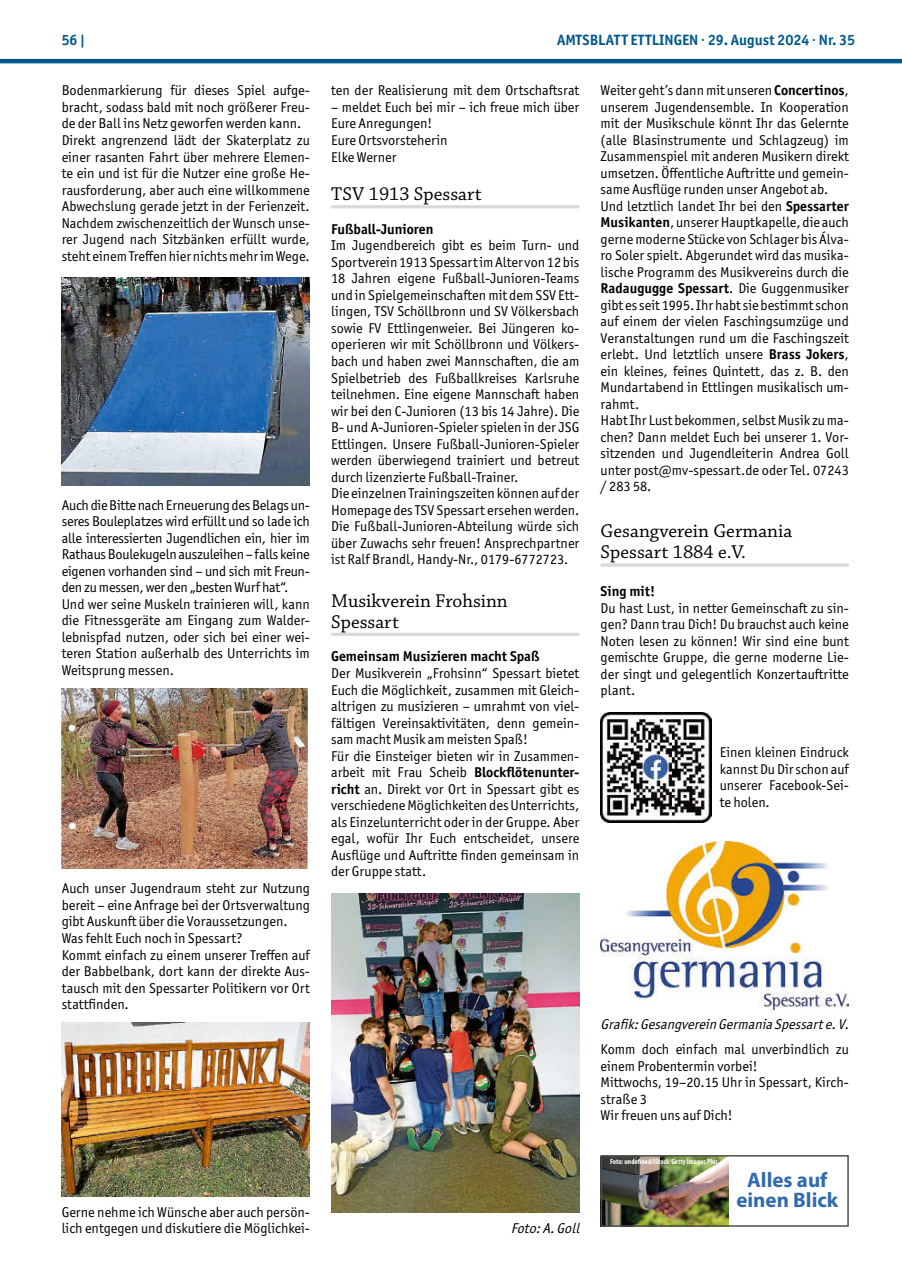
<style>
.page{position:relative;width:902px;height:1280px;background:#fff}
.page>*{position:absolute;margin:0;border:0;box-sizing:border-box;transform-origin:0 0}
.t1{font:700 21px/19.5px "Myriad Pro";color:#316baf;text-align:center}
.t2{font:19.5px/21px "Chaparral Pro";color:#000}
.t3{font:700 15px "Officina Sans ITC Pro";color:#01598b}
.t4{font:14.25px/16.5px "Officina Sans ITC Pro";color:#000}
.t5{font:700 14.25px "Officina Sans ITC Pro";color:#000}
.t6{font:italic 14.25px "Officina Sans ITC Pro";color:#000}
.t7{font:700 condensed 7.5px "Myriad Pro";color:#fff}
.s1{font-weight:700}
</style>
<div class="page">
<hr style="left:0;top:59px;width:901px;height:4px;background:#01598b">
<img style="left:62px;top:278px;width:248px;height:208px">
<img style="left:62px;top:688px;width:245px;height:181px">
<img style="left:62px;top:1022px;width:248px;height:174px">
<hr style="left:331px;top:205px;width:248px;height:3px;background:#d9d9d9">
<hr style="left:331px;top:633px;width:248px;height:3px;background:#d9d9d9">
<img style="left:331px;top:894px;width:248px;height:319px">
<hr style="left:600px;top:563px;width:248px;height:4px;background:#e3e3e3">
<img style="left:600px;top:712px;width:111px;height:111px">
<img style="left:600px;top:841px;width:248px;height:168px">
<img style="left:603px;top:1158px;width:125px;height:66px">
<div style="left:600px;top:1155px;width:248px;height:72px;border:2px solid #4e4e4d"></div>
<p class="t3" style="left:62px;top:31px;width:25px">56 |</p>
<p class="t3" style="left:557px;top:31px;width:299px">AMTSBLATT ETTLINGEN · 29. August 2024 · Nr. 35</p>
<p class="t4" style="left:62px;top:82px;width:250px">Bodenmarkierung für dieses Spiel aufge&shy;bracht, sodass bald mit noch größerer Freu&shy;de der Ball ins Netz geworfen werden kann.<br>Direkt angrenzend lädt der Skaterplatz zu einer rasanten Fahrt über mehrere Elemen&shy;te ein und ist für die Nutzer eine große He&shy;rausforderung, aber auch eine willkommene Abwechslung gerade jetzt in der Ferienzeit.<br>Nachdem zwischenzeitlich der Wunsch unse&shy;rer Jugend nach Sitzbänken erfüllt wurde, steht einem Treffen hier nichts mehr im Wege.</p>
<p class="t4" style="left:331px;top:82px;width:250px">ten der Realisierung mit dem Ortschaftsrat</p>
<p class="t4" style="left:331px;top:99px;width:249px">– meldet Euch bei mir – ich freue mich über<br>Eure Anregungen!<br>Eure Ortsvorsteherin<br>Elke Werner</p>
<h2 class="t2" style="left:331px;top:184px;width:152px">TSV 1913 Spessart</h2>
<p class="t5" style="left:331px;top:220px;width:104px">Fußball-Junioren</p>
<p class="t4" style="left:331px;top:237px;width:250px">Im Jugendbereich gibt es beim Turn- und Sportverein 1913 Spessart im Alter von 12 bis 18 Jahren eigene Fußball-Junioren-Teams und in Spielgemeinschaften mit dem SSV Ett&shy;lingen, TSV Schöllbronn und SV Völkersbach sowie FV Ettlingenweier. Bei Jüngeren ko&shy;operieren wir mit Schöllbronn und Völkers&shy;bach und haben zwei Mannschaften, die am Spielbetrieb des Fußballkreises Karlsruhe teilnehmen. Eine eigene Mannschaft haben wir bei den C-Junioren (13 bis 14 Jahre). Die B- und A-Junioren-Spieler spielen in der JSG Ettlingen. Unsere Fußball-Junioren-Spieler werden überwiegend trainiert und betreut durch lizenzierte Fußball-Trainer.<br>Die einzelnen Trainingszeiten können auf der Homepage des TSV Spessart ersehen werden.<br>Die Fußball-Junioren-Abteilung würde sich über Zuwachs sehr freuen! Ansprechpartner ist Ralf Brandl, Handy-Nr., 0179-6772723.</p>
<h2 class="t2" style="left:331px;top:591px;width:178px">Musikverein Frohsinn<br>Spessart</h2>
<p class="t5" style="left:331px;top:648px;width:210px">Gemeinsam Musizieren macht Spaß</p>
<p class="t4" style="left:331px;top:665px;width:250px">Der Musikverein „Frohsinn“ Spessart bietet Euch die Möglichkeit, zusammen mit Gleich&shy;altrigen zu musizieren – umrahmt von viel&shy;fältigen Vereinsaktivitäten, denn gemein&shy;sam macht Musik am meisten Spaß!<br>Für die Einsteiger bieten wir in Zusammen&shy;arbeit mit Frau Scheib <span class="s1">Blockflötenunter&shy;richt</span> an. Direkt vor Ort in Spessart gibt es verschiedene Möglichkeiten des Unterrichts, als Einzelunterricht oder in der Gruppe. Aber egal, wofür Ihr Euch entscheidet, unsere Ausflüge und Auftritte finden gemeinsam in der Gruppe statt.</p>
<p class="t4" style="left:600px;top:82px;width:250px">Weiter geht’s dann mit unseren <span class="s1">Concertinos</span>, unserem Jugendensemble. In Kooperation mit der Musikschule könnt Ihr das Gelernte (alle Blasinstrumente und Schlagzeug) im Zusammenspiel mit anderen Musikern direkt umsetzen. Öffentliche Auftritte und gemein&shy;same Ausflüge runden unser Angebot ab.<br>Und letztlich landet Ihr bei den <span class="s1">Spessarter Musikanten</span>, unserer Hauptkapelle, die auch gerne moderne Stücke von Schlager bis Álva&shy;ro Soler spielt. Abgerundet wird das musika&shy;lische Programm des Musikvereins durch die <span class="s1">Radaugugge Spessart</span>. Die Guggenmusiker gibt es seit 1995. Ihr habt sie bestimmt schon auf einem der vielen Faschingsumzüge und Veranstaltungen rund um die Faschingszeit erlebt. Und letztlich unsere <span class="s1">Brass Jokers</span>, ein kleines, feines Quintett, das z. B. den Mundartabend in Ettlingen musikalisch um&shy;rahmt.<br>Habt Ihr Lust bekommen, selbst Musik zu ma&shy;chen? Dann meldet Euch bei unserer 1. Vor&shy;sitzenden und Jugendleiterin Andrea Goll unter post@mv-spessart.de oder Tel. 07243 / 283 58.</p>
<h2 class="t2" style="left:600px;top:521px;width:193px">Gesangverein Germania<br>Spessart 1884 e.V.</h2>
<p class="t5" style="left:600px;top:582px;width:56px">Sing mit!</p>
<p class="t4" style="left:600px;top:600px;width:250px;text-align:justify">Du hast Lust, in netter Gemeinschaft zu sin&shy;gen? Dann trau Dich! Du brauchst auch keine Noten lesen zu können! Wir sind eine bunt gemischte Gruppe, die gerne moderne Lie&shy;der singt und gelegentlich Konzertauftritte plant.</p>
<p class="t4" style="left:62px;top:497px;width:250px">Auch die Bitte nach Erneuerung des Belags un&shy;seres Bouleplatzes wird erfüllt und so lade ich alle interessierten Jugendlichen ein, hier im Rathaus Boulekugeln auszuleihen – falls keine eigenen vorhanden sind – und sich mit Freun&shy;den zu messen, wer den „besten Wurf hat“.<br>Und wer seine Muskeln trainieren will, kann die Fitnessgeräte am Eingang zum Walder&shy;lebnispfad nutzen, oder sich bei einer wei&shy;teren Station außerhalb des Unterrichts im Weitsprung messen.</p>
<p class="t4" style="left:719px;top:744px;width:130px;text-align:justify">Einen kleinen Eindruck kannst Du Dir schon auf unserer Facebook-Sei&shy;te holen.</p>
<p class="t4" style="left:62px;top:880px;width:250px">Auch unser Jugendraum steht zur Nutzung bereit – eine Anfrage bei der Ortsverwaltung gibt Auskunft über die Voraussetzungen.<br>Was fehlt Euch noch in Spessart?<br>Kommt einfach zu einem unserer Treffen auf der Babbelbank, dort kann der direkte Aus&shy;tausch mit den Spessarter Politikern vor Ort stattfinden.</p>
<p class="t4" style="left:62px;top:1203px;width:250px">Gerne nehme ich Wünsche aber auch persön&shy;lich entgegen und diskutiere die Möglichkei-</p>
<p class="t6" style="left:510px;top:1220px;width:74px">Foto:A.Goll</p>
<p class="t6" style="left:600px;top:1016px;width:253px">Grafik:Gesangverein GermaniaSpessarte.V.</p>
<p class="t4" style="left:600px;top:1041px;width:250px">Komm doch einfach mal unverbindlich zu einem Probentermin vorbei!<br>Mittwochs, 19–20.15 Uhr in Spessart, Kirch&shy;straße 3<br>Wir freuen uns auf Dich!</p>
<p class="t7" style="left:610px;top:1157px;width:109px">Foto: undefined/iStock/Getty Images Plus</p>
<h1 class="t1" style="left:736px;top:1170px;width:103px">Alles auf einen Blick</h1>
</div>
